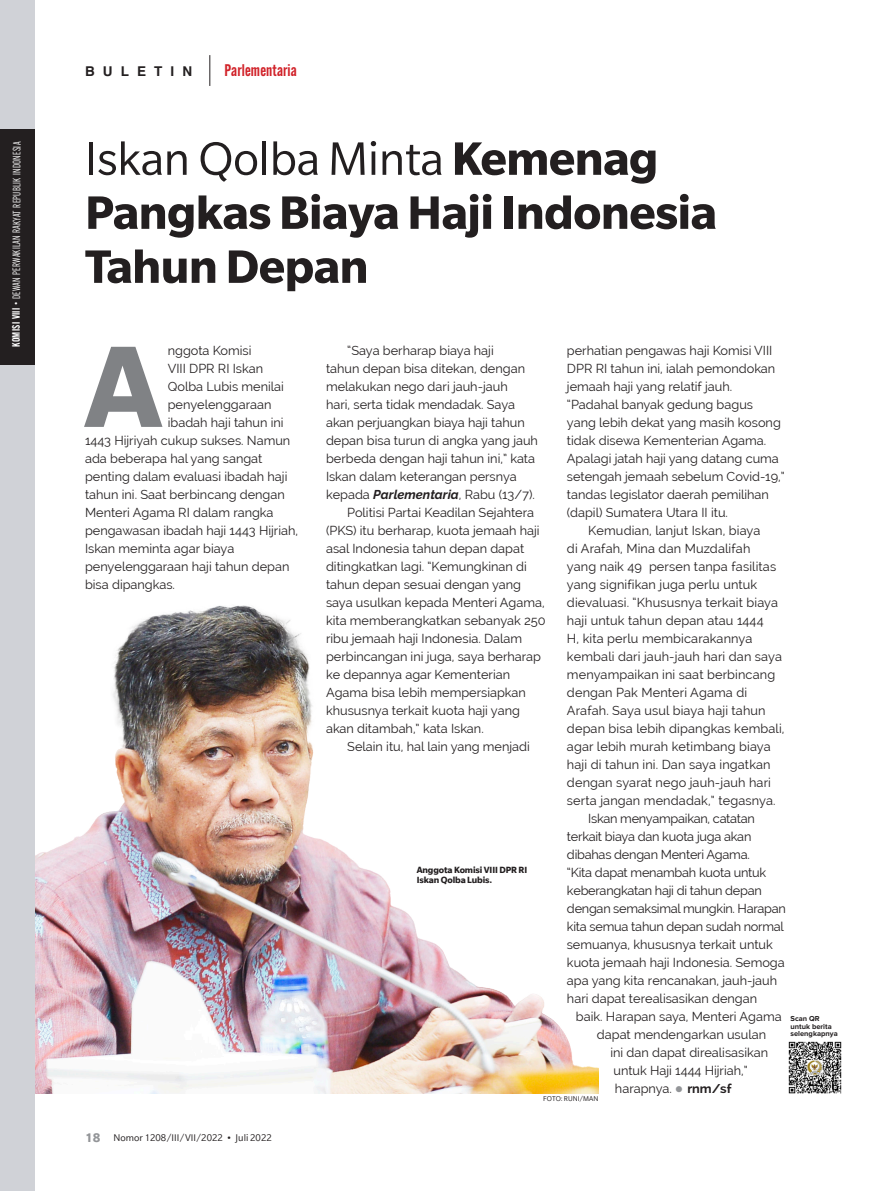
<style>
.page{position:relative;width:893px;height:1191px;background:#fff}
.page>*{position:absolute;margin:0;border:0;box-sizing:border-box;transform-origin:0 0}
.BODY_NEW{font:700 126.15px "Slate";color:#808285}
.JUDUL_NEW{font:700 51px/54px "Slate";letter-spacing:-.01em;color:#231f20}
.t1{font:600 16.5px "Alternate Gothic Cond ATF";letter-spacing:.01em;color:#d1232a}
.t2{font:700 13.5px "Helvetica";letter-spacing:.6em;color:#231f20}
.BODY_NEW-2{font:12.75px/18px "Raleway";color:#231f20}
.BODY_NEW-3{font:12.75px "Raleway";letter-spacing:-.02em;color:#231f20}
.t3{font:10.5px "Alternate Gothic Cond ATF";letter-spacing:.015em;color:#fff}
.t4{font:10.5px "Slate";color:#231f20}
.CAPTION_NEW{font:700 9.75px/10.5px "Slate";letter-spacing:-.01em;color:#231f20}
.t5{font:700 7.5px/7.5px "Proxima Nova";color:#231f20}
.KREDIT_FOTO_NEW{font:7.5px "Slate";color:#231f20}
.s1{font-weight:600}
.s2{font-weight:400}
.s3{font-weight:700;font-size:13.5px;color:#939598}
.s4{font-weight:700;font-style:italic}
.s5{color:#939598}
.s6{font-weight:700}
</style>
<div class="page">
<img style="left:34px;top:498px;width:564px;height:595px">
<hr style="left:892px;top:0;width:1px;height:1191px;background:#d0d2d7">
<hr style="left:892px;top:129px;width:1px;height:236px;background:#231f20">
<div style="left:0;top:0;width:34px;height:1191px;background:#d0d2d7"></div>
<div style="left:0;top:129px;width:34px;height:236px;background:#231f20"></div>
<img style="left:788px;top:1041px;width:54px;height:53px">
<hr style="left:210px;top:55px;width:1px;height:31px;background:#231f20">
<p class="t3" style="left:10px;top:347px;width:206px;rotate:-90deg"><span class="s1">KOMISI VIII</span> • DEWAN PERWAKILAN RAKYAT REPUBLIK INDONESIA</p>
<p class="t2" style="left:85px;top:63px;width:109px">BULETIN</p>
<p class="t1" style="left:225px;top:60px;width:74px">Parlementaria</p>
<p class="JUDUL_NEW" style="left:85px;top:131px;width:633px"><span class="s2">Iskan Qolba Minta</span> Kemenag<br>Pangkas Biaya Haji Indonesia<br>Tahun Depan</p>
<p class="BODY_NEW" style="left:85px;top:317px;width:78px">A</p>
<p class="BODY_NEW-2" style="left:168px;top:341px;width:85px">nggota Komisi</p>
<p class="BODY_NEW-2" style="left:168px;top:359px;width:97px">VIII DPR RI Iskan</p>
<p class="BODY_NEW-2" style="left:168px;top:377px;width:118px">Qolba Lubis menilai</p>
<p class="BODY_NEW-2" style="left:168px;top:395px;width:105px">penyelenggaraan</p>
<p class="BODY_NEW-2" style="left:168px;top:413px;width:117px">ibadah haji tahun ini</p>
<p class="BODY_NEW-2" style="left:85px;top:431px;width:207px">1443 Hijriyah cukup sukses. Namun</p>
<p class="BODY_NEW-2" style="left:85px;top:449px;width:179px">ada beberapa hal yang sangat</p>
<p class="BODY_NEW-2" style="left:85px;top:467px;width:204px">penting dalam evaluasi ibadah haji</p>
<p class="BODY_NEW-2" style="left:85px;top:485px;width:201px">tahun ini. Saat berbincang dengan</p>
<p class="BODY_NEW-2" style="left:85px;top:503px;width:190px">Menteri Agama RI dalam rangka</p>
<p class="BODY_NEW-2" style="left:85px;top:521px;width:215px">pengawasan ibadah haji 1443 Hijriah,</p>
<p class="BODY_NEW-2" style="left:85px;top:539px;width:151px">Iskan meminta agar biaya</p>
<p class="BODY_NEW-2" style="left:85px;top:557px;width:206px">penyelenggaraan haji tahun depan</p>
<p class="BODY_NEW-2" style="left:85px;top:575px;width:91px">bisa dipangkas.</p>
<p class="t4" style="left:85px;top:1132px;width:188px"><span class="s3">18</span> Nomor 1208/III/VII/2022 • Juli 2022</p>
<p class="BODY_NEW-2" style="left:326px;top:341px;width:214px;text-indent:21px">“Saya berharap biaya haji<br>tahun depan bisa ditekan, dengan melakukan nego dari jauh-jauh<br>hari, serta tidak mendadak. Saya akan perjuangkan biaya haji tahun depan bisa turun di angka yang jauh berbeda dengan haji tahun ini,” kata<br>Iskan dalam keterangan persnya kepada <span class="s4">Parlementaria</span>, Rabu (13/7).</p>
<p class="BODY_NEW-2" style="left:326px;top:503px;width:221px;text-indent:21px">Politisi Partai Keadilan Sejahtera (PKS) itu berharap, kuota jemaah haji asal Indonesia tahun depan dapat ditingkatkan lagi. “Kemungkinan di tahun depan sesuai dengan yang saya usulkan kepada Menteri Agama, kita memberangkatkan sebanyak 250 ribu jemaah haji Indonesia. Dalam perbincangan ini juga, saya berharap ke depannya agar Kementerian Agama bisa lebih mempersiapkan khususnya terkait kuota haji yang akan ditambah,” kata Iskan.</p>
<p class="BODY_NEW-2" style="left:347px;top:737px;width:184px">Selain itu, hal lain yang menjadi</p>
<p class="BODY_NEW-2" style="left:567px;top:341px;width:220px">perhatian pengawas haji Komisi VIII DPR RI tahun ini, ialah pemondokan jemaah haji yang relatif jauh. “Padahal banyak gedung bagus yang lebih dekat yang masih kosong tidak disewa Kementerian Agama.<br>Apalagi jatah haji yang datang cuma setengah jemaah sebelum Covid-19,” tandas legislator daerah pemilihan (dapil) Sumatera Utara II itu.</p>
<p class="BODY_NEW-2" style="left:567px;top:521px;width:219px;text-indent:21px">Kemudian, lanjut Iskan, biaya<br>di Arafah, Mina dan Muzdalifah<br>yang naik 49 persen tanpa fasilitas yang signifikan juga perlu untuk dievaluasi. “Khususnya terkait biaya haji untuk tahun depan atau 1444<br>H, kita perlu membicarakannya kembali dari jauh-jauh hari dan saya menyampaikan ini saat berbincang dengan Pak Menteri Agama di Arafah. Saya usul biaya haji tahun depan bisa lebih dipangkas kembali, agar lebih murah ketimbang biaya haji di tahun ini. Dan saya ingatkan dengan syarat nego jauh-jauh hari serta jangan mendadak,” tegasnya.</p>
<p class="BODY_NEW-3" style="left:588px;top:811px;width:168px">Iskan menyampaikan, catatan</p>
<p class="BODY_NEW-3" style="left:567px;top:829px;width:186px">terkait biaya dan kuota juga akan</p>
<p class="BODY_NEW-3" style="left:567px;top:847px;width:184px">dibahas dengan Menteri Agama.</p>
<p class="BODY_NEW-3" style="left:567px;top:865px;width:201px">“Kita dapat menambah kuota untuk</p>
<p class="BODY_NEW-3" style="left:567px;top:883px;width:196px">keberangkatan haji di tahun depan</p>
<p class="BODY_NEW-3" style="left:567px;top:901px;width:220px">dengan semaksimal mungkin. Harapan</p>
<p class="BODY_NEW-3" style="left:567px;top:919px;width:219px">kita semua tahun depan sudah normal</p>
<p class="BODY_NEW-2" style="left:567px;top:935px;width:207px">semuanya, khususnya terkait untuk</p>
<p class="BODY_NEW-2" style="left:567px;top:953px;width:219px">kuota jemaah haji Indonesia. Semoga</p>
<p class="BODY_NEW-2" style="left:567px;top:971px;width:212px">apa yang kita rencanakan, jauh-jauh</p>
<p class="BODY_NEW-2" style="left:567px;top:989px;width:192px">hari dapat terealisasikan dengan</p>
<p class="BODY_NEW-2" style="left:576px;top:1007px;width:207px">baik. Harapan saya, Menteri Agama</p>
<p class="BODY_NEW-2" style="left:597px;top:1025px;width:171px">dapat mendengarkan usulan</p>
<p class="BODY_NEW-2" style="left:610px;top:1043px;width:159px">ini dan dapat direalisasikan</p>
<p class="BODY_NEW-2" style="left:613px;top:1061px;width:136px">untuk Haji 1444 Hijriah,”</p>
<p class="BODY_NEW-2" style="left:615px;top:1079px;width:118px">harapnya. <span class="s5">●</span> <span class="s6">rnm/sf</span></p>
<p class="CAPTION_NEW" style="left:417px;top:864px;width:112px">Anggota Komisi VIII DPR RI<br>Iskan Qolba Lubis.</p>
<p class="t5" style="left:790px;top:1015px;width:31px">Scan QR</p>
<p class="t5" style="left:790px;top:1022px;width:49px">untuk berita selengkapnya</p>
<p class="KREDIT_FOTO_NEW" style="left:543px;top:1094px;width:57px">FOTO: RUNI/MAN</p>
</div>
